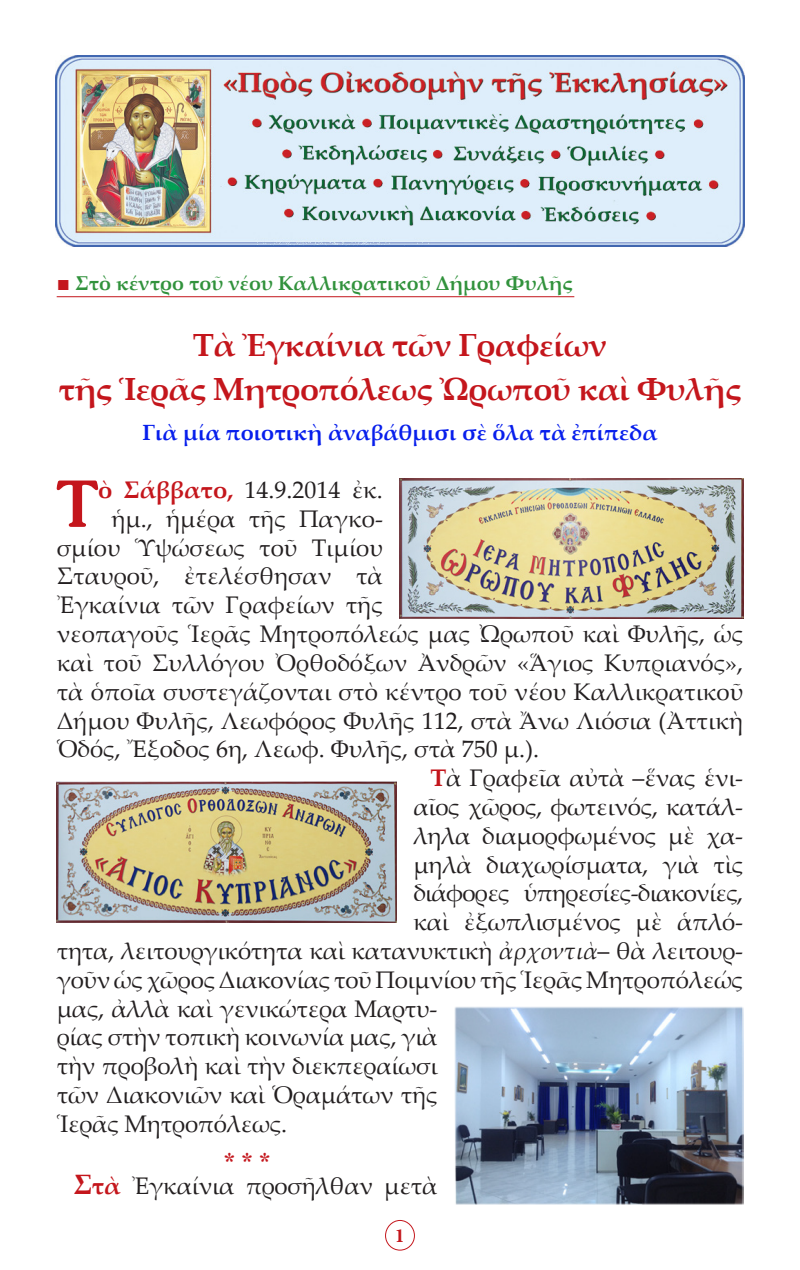
<style>
.page{position:relative;width:800px;height:1270px;background:#fff}
.page>*{position:absolute;margin:0;border:0;box-sizing:border-box;transform-origin:0 0}
.t1{font:63.4px "CTOS Souvenir Medium Test 1";color:#c4161c}
.t2{font:700 32px/44px "Palatino Linotype";letter-spacing:-.02em;color:#c4161c;text-align:center}
.t3{font:24px "Palatino Linotype";letter-spacing:-.01em;color:#231f20}
.t4{font:24px "Palatino Linotype";letter-spacing:-.03em;color:#231f20}
.t5{font:24px "CTOS New Times Bold Test 1";color:#c4161c}
.t6{font:700 22px "Palatino Linotype";color:#071eec}
.t7{font:700 20px "Palatino Linotype";color:#31923c}
.t8{font:700 20px "Minion Pro";color:#c4161c}
.s1{font-family:"Times New Roman";font-weight:400;font-size:22px;color:#c4161c}
.s2{font-weight:700;color:#c4161c}
.s3{font-style:italic}
.s4{font-weight:700;font-size:28px;color:#c4161c}
</style>
<div class="page">
<div style="left:385px;top:1220px;width:30px;height:30px;border:1px solid #c4161c;border-radius:50%"></div>
<hr style="left:57px;top:296px;width:517px;height:1px;background:#c4161c">
<img style="left:56px;top:56px;width:688px;height:191px">
<img style="left:455px;top:1007px;width:288px;height:197px">
<img style="left:57px;top:782px;width:339px;height:141px">
<img style="left:400px;top:478px;width:343px;height:140px">
<p class="t7" style="left:57px;top:269px;width:518px"><span class="s1">■</span> Στὸ κέντρο τοῦ νέου Καλλικρατικοῦ Δήμου Φυλῆς</p>
<h2 class="t2" style="left:59px;top:322px;width:684px">Τὰ Ἐγκαίνια τῶν Γραφείων<br>τῆς Ἱερᾶς Μητροπόλεως Ὠρωποῦ καὶ Φυλῆς</h2>
<p class="t6" style="left:143px;top:417px;width:516px">Γιὰ μία ποιοτικὴ ἀναβάθμισι σὲ ὅλα τὰ ἐπίπεδα</p>
<h1 class="t1" style="left:56px;top:466px;width:43px">Τ</h1>
<p class="t3" style="left:98px;top:473px;width:286px"><span class="s2">ὸ Σάββατο,</span> 14.9.2014 ἐκ.</p>
<p class="t3" style="left:111px;top:502px;width:273px">ἡμ., ἡμέρα τῆς Παγκο-</p>
<p class="t3" style="left:57px;top:530px;width:328px">σμίου Ὑψώσεως τοῦ Τιμίου</p>
<p class="t3" style="left:57px;top:559px;width:328px">Σταυροῦ, ἐτελέσθησαν τὰ</p>
<p class="t3" style="left:57px;top:588px;width:328px">Ἐγκαίνια τῶν Γραφείων τῆς</p>
<p class="t3" style="left:57px;top:617px;width:688px">νεοπαγοῦς Ἱερᾶς Μητροπόλεώς μας Ὠρωποῦ καὶ Φυλῆς, ὡς</p>
<p class="t3" style="left:57px;top:646px;width:688px">καὶ τοῦ Συλλόγου Ὀρθοδόξων Ἀνδρῶν «Ἅγιος Κυπριανός»,</p>
<p class="t3" style="left:57px;top:674px;width:688px">τὰ ὁποῖα συστεγάζονται στὸ κέντρο τοῦ νέου Καλλικρατικοῦ</p>
<p class="t3" style="left:57px;top:703px;width:688px">Δήμου Φυλῆς, Λεωφόρος Φυλῆς 112, στὰ Ἄνω Λιόσια (Ἀττικὴ</p>
<p class="t3" style="left:57px;top:732px;width:484px">Ὁδός, Ἔξοδος 6η, Λεωφ. Φυλῆς, στὰ 750 μ.).</p>
<p class="t3" style="left:430px;top:761px;width:314px"><span class="s2">Τ</span>ὰ Γραφεῖα αὐτὰ –ἕνας ἑνι-</p>
<p class="t3" style="left:413px;top:790px;width:331px">αῖος χῶρος, φωτεινός, κατάλ-</p>
<p class="t3" style="left:413px;top:818px;width:331px">ληλα διαμορφωμένος μὲ χα-</p>
<p class="t3" style="left:413px;top:847px;width:331px">μηλὰ διαχωρίσματα, γιὰ τὶς</p>
<p class="t4" style="left:413px;top:876px;width:331px">διάφορες ὑπηρεσίες-διακονίες,</p>
<p class="t3" style="left:413px;top:905px;width:331px">καὶ ἐξωπλισμένος μὲ ἁπλό-</p>
<p class="t3" style="left:57px;top:934px;width:688px">τητα, λειτουργικότητα καὶ κατανυκτικὴ <span class="s3">ἀρχοντιὰ</span>– θὰ λειτουρ-</p>
<p class="t3" style="left:57px;top:962px;width:688px">γοῦν ὡς χῶρος Διακονίας τοῦ Ποιμνίου τῆς Ἱερᾶς Μητροπόλεώς</p>
<p class="t3" style="left:57px;top:991px;width:382px">μας, ἀλλὰ καὶ γενικώτερα Μαρτυ-</p>
<p class="t3" style="left:57px;top:1020px;width:382px">ρίας στὴν τοπικὴ κοινωνία μας, γιὰ</p>
<p class="t3" style="left:57px;top:1049px;width:382px">τὴν προβολὴ καὶ τὴν διεκπεραίωσι</p>
<p class="t3" style="left:57px;top:1078px;width:382px">τῶν Διακονιῶν καὶ Ὁραμάτων τῆς</p>
<p class="t3" style="left:57px;top:1106px;width:232px">Ἱερᾶς Μητροπόλεως.</p>
<p class="t5" style="left:224px;top:1147px;width:49px">* * *</p>
<p class="t3" style="left:74px;top:1169px;width:365px"><span class="s4">Σ</span><span class="s2">τὰ</span> Ἐγκαίνια προσῆλθαν μετὰ</p>
<p class="t8" style="left:395px;top:1221px;width:11px">1</p>
</div>
